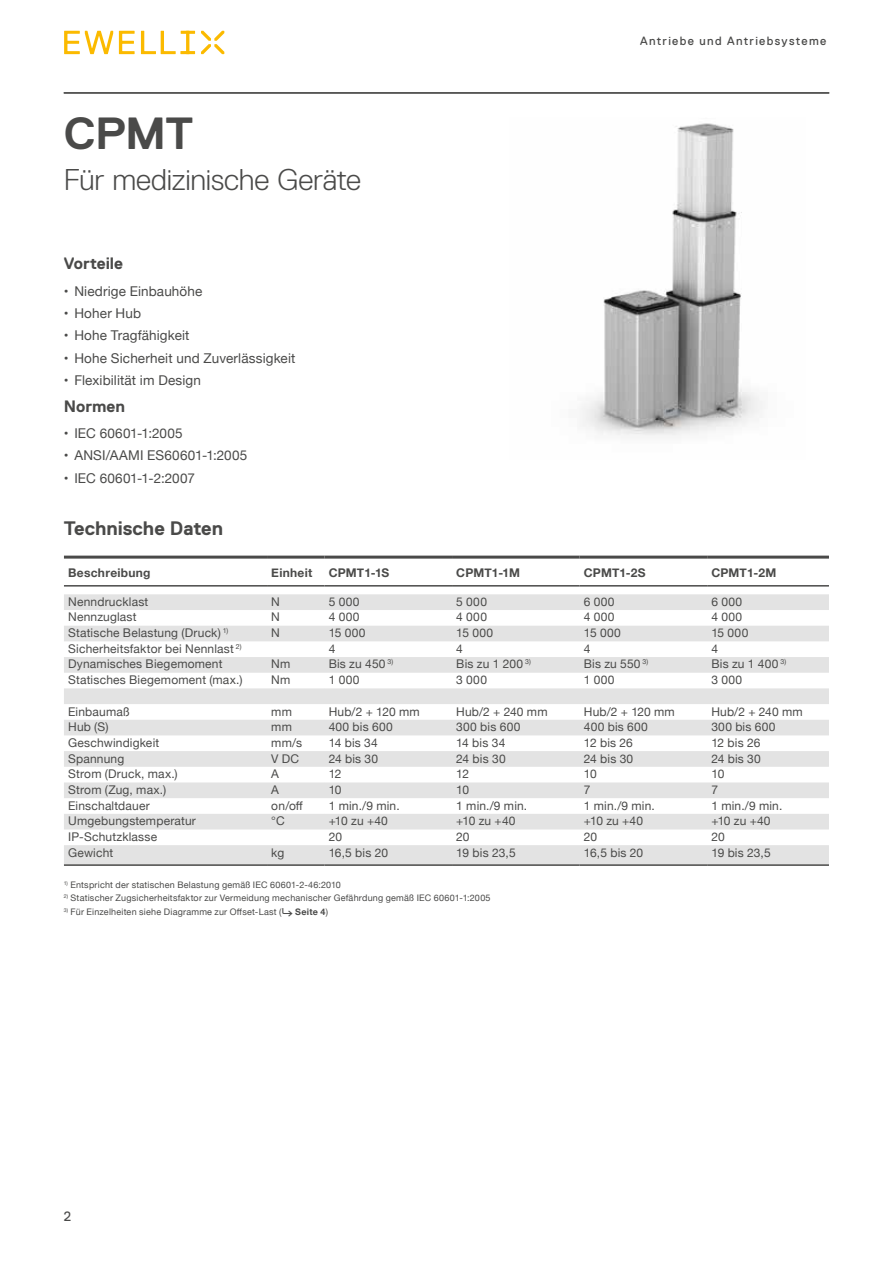
<style>
.page{position:relative;width:893px;height:1263px;background:#fff}
.page>*{position:absolute;margin:0;border:0;box-sizing:border-box;transform-origin:0 0}
.t1{font:700 45px "Replica Std";color:#4a4a49}
.t2{font:300 30px "Replica Std";letter-spacing:-.01em;color:#4a4a49}
.t3{font:700 19.5px "Replica Std";letter-spacing:-.005em;color:#4a4a49}
.t4{font:700 16.5px "Replica Std";color:#4a4a49}
.t5{font:13.5px "Helvetica Neue";letter-spacing:.01em;color:#4a4a49}
.t6{font:13.5px "Replica Std";color:#4a4a49}
.t7{font:12px "Helvetica Neue";letter-spacing:.015em;color:#4a4a49}
.t8{font:700 12px "Helvetica Neue";letter-spacing:.02em;color:#4a4a49}
.t9{font:12px "Replica Std";letter-spacing:.11em;color:#4a4a49}
.t10{font:9px "Helvetica Neue";letter-spacing:.025em;color:#4a4a49}
.s1{font-weight:700}
</style>
<div class="page">
<svg style="left:64px;top:31px;width:131px;height:23px"></svg>
<svg style="left:201px;top:31px;width:23px;height:23px"></svg>
<hr style="left:64px;top:93px;width:765px;height:1px;background:#4a4a49">
<img style="left:581px;top:123px;width:182px;height:313px">
<svg style="left:64px;top:594px;width:765px;height:270px;fill:#e3e3e3"></svg>
<hr style="left:64px;top:864px;width:203px;height:2px;background:#4a4a49">
<hr style="left:267px;top:864px;width:57px;height:2px;background:#4a4a49">
<hr style="left:324px;top:864px;width:128px;height:2px;background:#4a4a49">
<hr style="left:452px;top:864px;width:128px;height:2px;background:#4a4a49">
<hr style="left:580px;top:864px;width:127px;height:2px;background:#4a4a49">
<hr style="left:707px;top:864px;width:122px;height:2px;background:#4a4a49">
<hr style="left:64px;top:556px;width:203px;height:3px;background:#4a4a49">
<hr style="left:267px;top:556px;width:57px;height:3px;background:#4a4a49">
<hr style="left:324px;top:556px;width:128px;height:3px;background:#4a4a49">
<hr style="left:452px;top:556px;width:128px;height:3px;background:#4a4a49">
<hr style="left:580px;top:556px;width:127px;height:3px;background:#4a4a49">
<hr style="left:707px;top:556px;width:122px;height:3px;background:#4a4a49">
<hr style="left:64px;top:585px;width:203px;height:2px;background:#4a4a49">
<hr style="left:267px;top:585px;width:57px;height:2px;background:#4a4a49">
<hr style="left:324px;top:585px;width:128px;height:2px;background:#4a4a49">
<hr style="left:452px;top:585px;width:128px;height:2px;background:#4a4a49">
<hr style="left:580px;top:585px;width:127px;height:2px;background:#4a4a49">
<hr style="left:707px;top:585px;width:122px;height:2px;background:#4a4a49">
<h1 class="t1" style="left:64px;top:109px;width:131px">CPMT</h1>
<h2 class="t2" style="left:64px;top:163px;width:299px">Für medizinische Geräte</h2>
<h3 class="t4" style="left:64px;top:254px;width:61px">Vorteile</h3>
<p class="t5" style="left:64px;top:281px;width:140px">• Niedrige Einbauhöhe</p>
<p class="t5" style="left:64px;top:304px;width:79px">• Hoher Hub</p>
<p class="t5" style="left:64px;top:326px;width:127px">• Hohe Tragfähigkeit</p>
<p class="t5" style="left:64px;top:348px;width:233px">• Hohe Sicherheit und Zuverlässigkeit</p>
<p class="t5" style="left:64px;top:370px;width:139px">• Flexibilität im Design</p>
<h3 class="t4" style="left:64px;top:397px;width:63px">Normen</h3>
<p class="t5" style="left:64px;top:424px;width:120px">• IEC 60601-1:2005</p>
<p class="t5" style="left:64px;top:446px;width:185px">• ANSI/AAMI ES60601-1:2005</p>
<p class="t5" style="left:64px;top:468px;width:133px">• IEC 60601-1-2:2007</p>
<h3 class="t3" style="left:64px;top:517px;width:161px">Technische Daten</h3>
<p class="t9" style="left:640px;top:34px;width:188px">Antriebe und Antriebsysteme</p>
<p class="t8" style="left:68px;top:564px;width:84px">Beschreibung</p>
<p class="t8" style="left:271px;top:564px;width:42px">Einheit</p>
<p class="t8" style="left:329px;top:564px;width:62px">CPMT1-1S</p>
<p class="t8" style="left:456px;top:564px;width:65px">CPMT1-1M</p>
<p class="t8" style="left:584px;top:564px;width:63px">CPMT1-2S</p>
<p class="t8" style="left:711px;top:564px;width:66px">CPMT1-2M</p>
<p class="t7" style="left:68px;top:593px;width:82px">Nenndrucklast</p>
<p class="t7" style="left:271px;top:593px;width:10px">N</p>
<p class="t7" style="left:329px;top:593px;width:32px">5 000</p>
<p class="t7" style="left:456px;top:593px;width:32px">5 000</p>
<p class="t7" style="left:584px;top:593px;width:32px">6 000</p>
<p class="t7" style="left:711px;top:593px;width:32px">6 000</p>
<p class="t7" style="left:68px;top:608px;width:70px">Nennzuglast</p>
<p class="t7" style="left:271px;top:608px;width:10px">N</p>
<p class="t7" style="left:329px;top:608px;width:32px">4 000</p>
<p class="t7" style="left:456px;top:608px;width:32px">4 000</p>
<p class="t7" style="left:584px;top:608px;width:32px">4 000</p>
<p class="t7" style="left:711px;top:608px;width:32px">4 000</p>
<p class="t7" style="left:68px;top:624px;width:161px">Statische Belastung (Druck) <sup>1)</sup></p>
<p class="t7" style="left:271px;top:624px;width:10px">N</p>
<p class="t7" style="left:329px;top:624px;width:38px">15 000</p>
<p class="t7" style="left:456px;top:624px;width:38px">15 000</p>
<p class="t7" style="left:584px;top:624px;width:38px">15 000</p>
<p class="t7" style="left:711px;top:624px;width:38px">15 000</p>
<p class="t7" style="left:68px;top:640px;width:175px">Sicherheitsfaktor bei Nennlast <sup>2)</sup></p>
<p class="t7" style="left:329px;top:640px;width:8px">4</p>
<p class="t7" style="left:456px;top:640px;width:8px">4</p>
<p class="t7" style="left:584px;top:640px;width:8px">4</p>
<p class="t7" style="left:711px;top:640px;width:8px">4</p>
<p class="t7" style="left:68px;top:655px;width:156px">Dynamisches Biegemoment</p>
<p class="t7" style="left:271px;top:655px;width:21px">Nm</p>
<p class="t7" style="left:329px;top:655px;width:66px">Bis zu 450 <sup>3)</sup></p>
<p class="t7" style="left:456px;top:655px;width:76px">Bis zu 1 200 <sup>3)</sup></p>
<p class="t7" style="left:584px;top:655px;width:66px">Bis zu 550 <sup>3)</sup></p>
<p class="t7" style="left:711px;top:655px;width:76px">Bis zu 1 400 <sup>3)</sup></p>
<p class="t7" style="left:68px;top:671px;width:176px">Statisches Biegemoment (max.)</p>
<p class="t7" style="left:271px;top:671px;width:21px">Nm</p>
<p class="t7" style="left:329px;top:671px;width:32px">1 000</p>
<p class="t7" style="left:456px;top:671px;width:32px">3 000</p>
<p class="t7" style="left:584px;top:671px;width:32px">1 000</p>
<p class="t7" style="left:711px;top:671px;width:32px">3 000</p>
<p class="t7" style="left:68px;top:702px;width:63px">Einbaumaß</p>
<p class="t7" style="left:271px;top:702px;width:22px">mm</p>
<p class="t7" style="left:329px;top:702px;width:93px">Hub/2 + 120 mm</p>
<p class="t7" style="left:456px;top:702px;width:93px">Hub/2 + 240 mm</p>
<p class="t7" style="left:584px;top:702px;width:93px">Hub/2 + 120 mm</p>
<p class="t7" style="left:711px;top:702px;width:93px">Hub/2 + 240 mm</p>
<p class="t7" style="left:68px;top:718px;width:42px">Hub (S)</p>
<p class="t7" style="left:271px;top:718px;width:22px">mm</p>
<p class="t7" style="left:329px;top:718px;width:66px">400 bis 600</p>
<p class="t7" style="left:456px;top:718px;width:66px">300 bis 600</p>
<p class="t7" style="left:584px;top:718px;width:66px">400 bis 600</p>
<p class="t7" style="left:711px;top:718px;width:66px">300 bis 600</p>
<p class="t7" style="left:68px;top:734px;width:93px">Geschwindigkeit</p>
<p class="t7" style="left:271px;top:734px;width:32px">mm/s</p>
<p class="t7" style="left:329px;top:734px;width:51px">14 bis 34</p>
<p class="t7" style="left:456px;top:734px;width:51px">14 bis 34</p>
<p class="t7" style="left:584px;top:734px;width:51px">12 bis 26</p>
<p class="t7" style="left:711px;top:734px;width:51px">12 bis 26</p>
<p class="t7" style="left:68px;top:750px;width:58px">Spannung</p>
<p class="t7" style="left:271px;top:750px;width:30px">V DC</p>
<p class="t7" style="left:329px;top:750px;width:51px">24 bis 30</p>
<p class="t7" style="left:456px;top:750px;width:51px">24 bis 30</p>
<p class="t7" style="left:584px;top:750px;width:51px">24 bis 30</p>
<p class="t7" style="left:711px;top:750px;width:51px">24 bis 30</p>
<p class="t7" style="left:68px;top:765px;width:111px">Strom (Druck, max.)</p>
<p class="t7" style="left:271px;top:765px;width:9px">A</p>
<p class="t7" style="left:329px;top:765px;width:14px">12</p>
<p class="t7" style="left:456px;top:765px;width:14px">12</p>
<p class="t7" style="left:584px;top:765px;width:14px">10</p>
<p class="t7" style="left:711px;top:765px;width:14px">10</p>
<p class="t7" style="left:68px;top:781px;width:99px">Strom (Zug, max.)</p>
<p class="t7" style="left:271px;top:781px;width:9px">A</p>
<p class="t7" style="left:329px;top:781px;width:14px">10</p>
<p class="t7" style="left:456px;top:781px;width:14px">10</p>
<p class="t7" style="left:584px;top:781px;width:8px">7</p>
<p class="t7" style="left:711px;top:781px;width:8px">7</p>
<p class="t7" style="left:68px;top:797px;width:83px">Einschaltdauer</p>
<p class="t7" style="left:271px;top:797px;width:33px">on/off</p>
<p class="t7" style="left:329px;top:797px;width:72px">1 min./9 min.</p>
<p class="t7" style="left:456px;top:797px;width:72px">1 min./9 min.</p>
<p class="t7" style="left:584px;top:797px;width:72px">1 min./9 min.</p>
<p class="t7" style="left:711px;top:797px;width:72px">1 min./9 min.</p>
<p class="t7" style="left:68px;top:812px;width:129px">Umgebungstemperatur</p>
<p class="t7" style="left:271px;top:812px;width:15px">°C</p>
<p class="t7" style="left:329px;top:812px;width:61px">+10 zu +40</p>
<p class="t7" style="left:456px;top:812px;width:61px">+10 zu +40</p>
<p class="t7" style="left:584px;top:812px;width:61px">+10 zu +40</p>
<p class="t7" style="left:711px;top:812px;width:61px">+10 zu +40</p>
<p class="t7" style="left:68px;top:828px;width:90px">IP-Schutzklasse</p>
<p class="t7" style="left:329px;top:828px;width:15px">20</p>
<p class="t7" style="left:456px;top:828px;width:15px">20</p>
<p class="t7" style="left:584px;top:828px;width:15px">20</p>
<p class="t7" style="left:711px;top:828px;width:15px">20</p>
<p class="t7" style="left:68px;top:844px;width:47px">Gewicht</p>
<p class="t7" style="left:271px;top:844px;width:15px">kg</p>
<p class="t7" style="left:329px;top:844px;width:61px">16,5 bis 20</p>
<p class="t7" style="left:456px;top:844px;width:61px">19 bis 23,5</p>
<p class="t7" style="left:584px;top:844px;width:61px">16,5 bis 20</p>
<p class="t7" style="left:711px;top:844px;width:61px">19 bis 23,5</p>
<p class="t10" style="left:64px;top:878px;width:279px"><sup>1)</sup> Entspricht der statischen Belastung gemäß IEC 60601-2-46:2010</p>
<p class="t10" style="left:64px;top:891px;width:428px"><sup>2)</sup> Statischer Zugsicherheitsfaktor zur Vermeidung mechanischer Gefährdung gemäß IEC 60601-1:2005</p>
<p class="t10" style="left:64px;top:905px;width:266px"><sup>3)</sup> Für Einzelheiten siehe Diagramme zur Offset-Last (<span class="s1">⮑ Seite 4</span>)</p>
<p class="t6" style="left:64px;top:1209px;width:9px">2</p>
</div>
